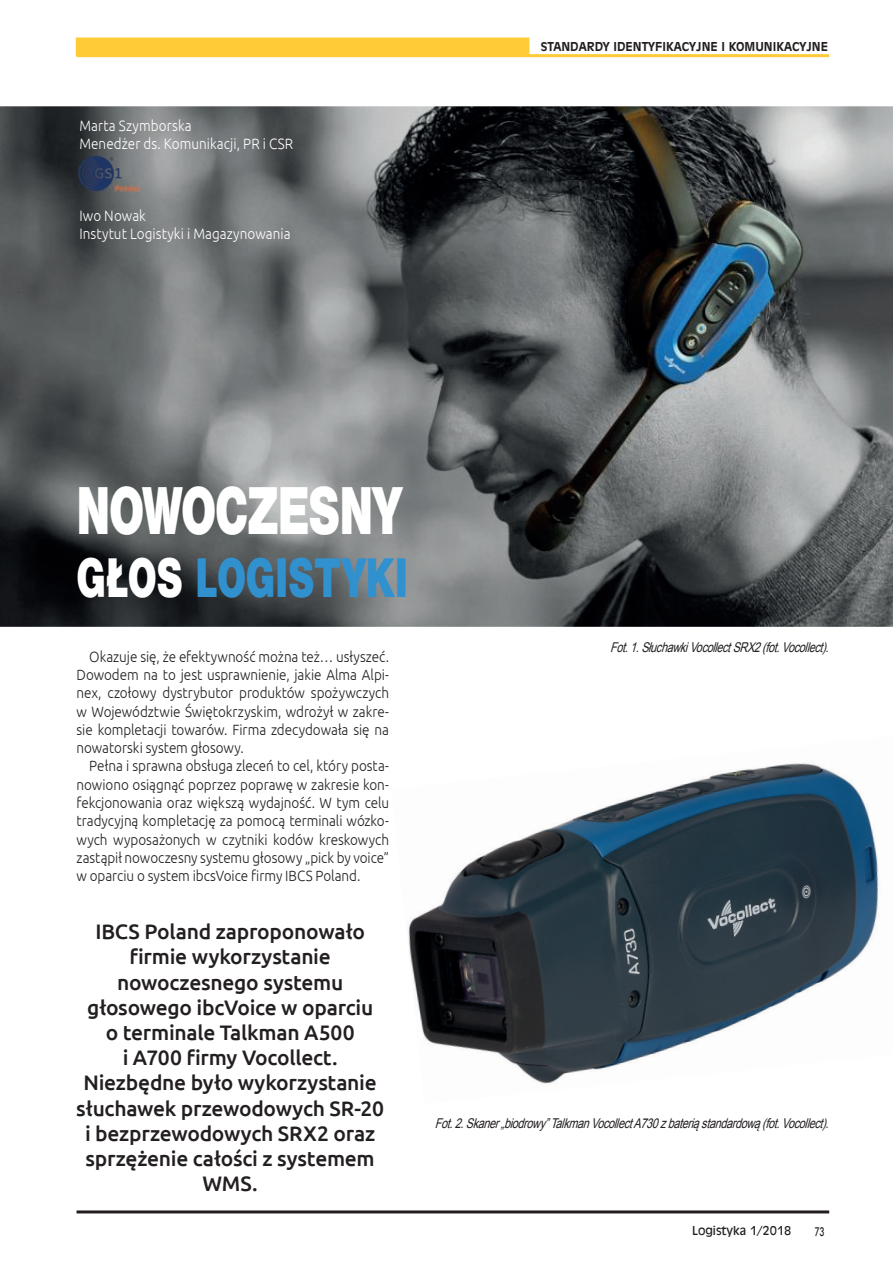
<style>
.page{position:relative;width:893px;height:1263px;background:#fff}
.page>*{position:absolute;margin:0;border:0;box-sizing:border-box;transform-origin:0 0}
.t1{font:60px "Swis 721 Blk 2 EU";letter-spacing:-.03em;color:#fff;scale:.7 1}
.t2{font:49.5px "Swis 721 Blk 2 EU";letter-spacing:-.005em;color:#3191cf;scale:.7 1}
.t3{font:500 21px/25.2px "Ubuntu";letter-spacing:-.015em;color:#231f20;text-align:center}
.t4{font:300 15px/18px "Ubuntu";letter-spacing:.005em;color:#fff;scale:.9 1}
.t5{font:300 14.85px/18.3px "Ubuntu";letter-spacing:-.005em;color:#231f20;text-align:justify;scale:.91 1}
.t6{font:italic 13.5px "Arial";color:#231f20;scale:.8 1}
.t7{font:700 12px "Incised 901 EU";color:#231f20}
.t8{font:12px "Incised 901 EU";color:#231f20}
.t9{font:12px "Futura Md PL";color:#231f20;scale:.7 1}
.s1{color:#fff}
</style>
<div class="page">
<hr style="left:77px;top:1210px;width:752px;height:3px;background:#231f20">
<div style="left:77px;top:38px;width:452px;height:17px;background:#ffcb37"></div>
<hr style="left:77px;top:54px;width:752px;height:3px;background:#ffcb37">
<img style="left:408px;top:763px;width:471px;height:321px">
<img style="left:0;top:106px;width:893px;height:521px">
<img style="left:78px;top:153px;width:62px;height:39px">
<p class="t4" style="left:79px;top:116px;width:239px">Marta Szymborska<br>Menedżer ds. Komunikacji, PR i CSR</p>
<p class="t4" style="left:79px;top:206px;width:236px">Iwo Nowak<br>Instytut Logistyki i Magazynowania</p>
<p class="t7" style="left:541px;top:38px;width:289px">STANDARDY IDENTYFIKACYJNE I KOMUNIKACYJNE</p>
<h1 class="t1" style="left:77px;top:470px;width:465px">NOWOCZESNY</h1>
<h2 class="t2" style="left:77px;top:544px;width:475px"><span class="s1">GŁOS</span> LOGISTYKI</h2>
<p class="t5" style="left:77px;top:647px;width:345px;text-indent:13px">Okazuje się, że efektywność można też… usłyszeć.<br>Dowodem na to jest usprawnienie, jakie Alma Alpi&shy;nex, czołowy dystrybutor produktów spożywczych w Województwie Świętokrzyskim, wdrożył w zakre&shy;sie kompletacji towarów. Firma zdecydowała się na nowatorski system głosowy.</p>
<p class="t5" style="left:77px;top:756px;width:345px;text-indent:13px">Pełna i sprawna obsługa zleceń to cel, który posta&shy;nowiono osiągnąć poprzez poprawę w zakresie kon&shy;fekcjonowania oraz większą wydajność. W tym celu tradycyjną kompletację za pomocą terminali wózko&shy;wych wyposażonych w czytniki kodów kreskowych zastąpił nowoczesny systemu głosowy „pick by voice” w oparciu o system ibcsVoice firmy IBCS Poland.</p>
<p class="t3" style="left:76px;top:918px;width:309px">IBCS Poland zaproponowało firmie wykorzystanie nowoczesnego systemu głosowego ibcVoice w oparciu<br>o terminale Talkman A500<br>i A700 firmy Vocollect.<br>Niezbędne było wykorzystanie słuchawek przewodowych SR-20 i bezprzewodowych SRX2 oraz sprzężenie całości z systemem<br>WMS.</p>
<p class="t6" style="left:610px;top:638px;width:280px">Fot.1.SłuchawkiVocollectSRX2(fot.Vocollect).</p>
<p class="t6" style="left:435px;top:1115px;width:499px">Fot.2.Skaner„biodrowy”TalkmanVocollectA730zbateriąstandardową(fot.Vocollect).</p>
<p class="t8" style="left:692px;top:1223px;width:101px">Logistyka 1/2018</p>
<p class="t9" style="left:814px;top:1224px;width:16px">73</p>
</div>
